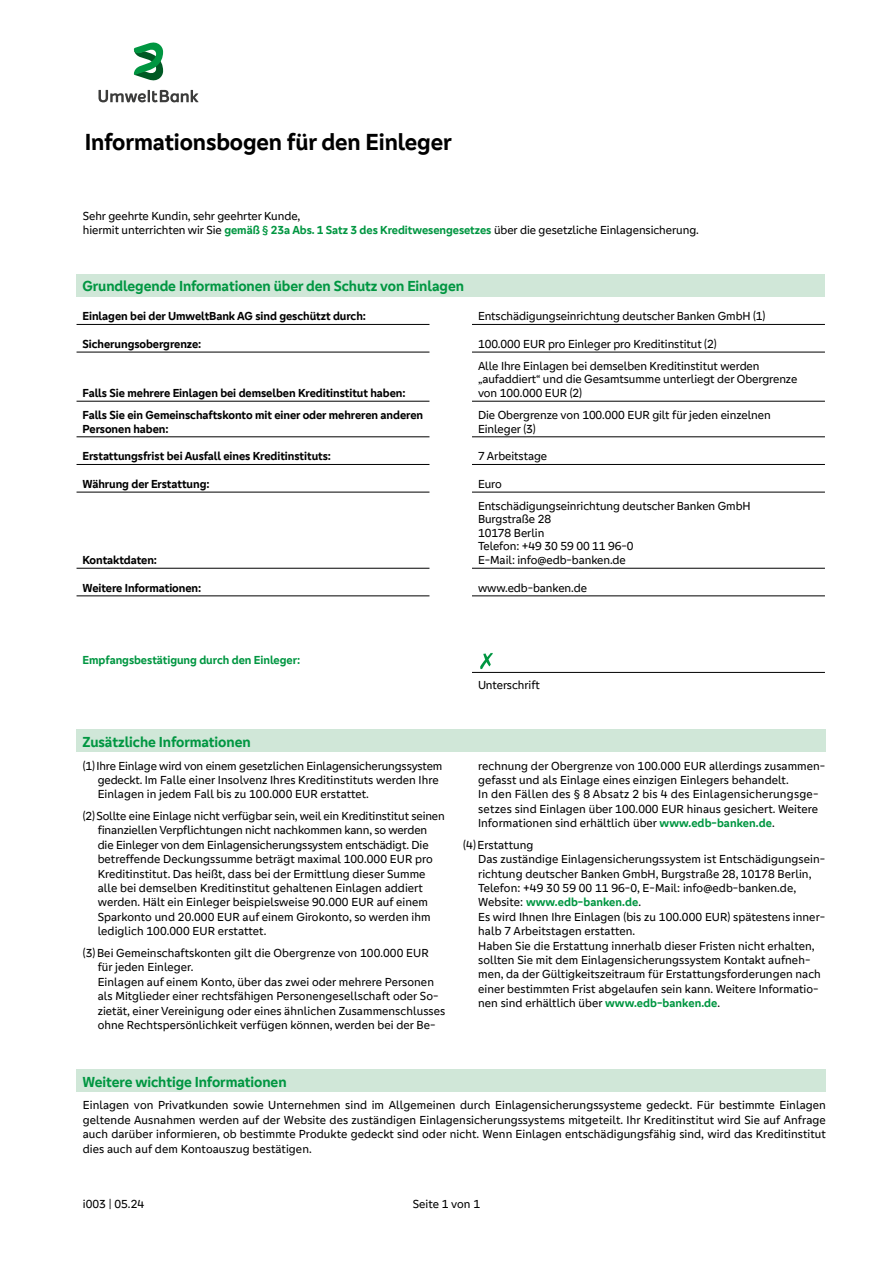
<style>
.page{position:relative;width:893px;height:1263px;background:#fff}
.page>*{position:absolute;margin:0;border:0;box-sizing:border-box;transform-origin:0 0}
.t1{font:700 24px "Genos GFG";letter-spacing:-.005em;color:#000}
.t2{font:700 15px "Genos GFG";letter-spacing:-.005em;color:#009641}
.t3{font:12px/14.4px "Genos GFG";letter-spacing:.005em;color:#000}
.t4{font:700 12px/13.5px "Genos GFG";letter-spacing:-.005em;color:#000}
.t5{font:700 12px "Genos GFG";letter-spacing:-.005em;color:#009641}
.s1{font-weight:700;color:#009641}
</style>
<div class="page">
<svg style="left:99px;top:90px;width:99px;height:12px"></svg>
<svg style="left:134px;top:43px;width:29px;height:38px"></svg>
<div style="left:77px;top:275px;width:748px;height:22px;background:#d0e7d8"></div>
<hr style="left:77px;top:324px;width:352px;height:1px;background:#000">
<hr style="left:472px;top:324px;width:353px;height:1px;background:#000">
<hr style="left:77px;top:352px;width:352px;height:1px;background:#000">
<hr style="left:472px;top:352px;width:353px;height:1px;background:#000">
<hr style="left:77px;top:401px;width:352px;height:1px;background:#000">
<hr style="left:472px;top:401px;width:353px;height:1px;background:#000">
<hr style="left:77px;top:436px;width:352px;height:1px;background:#000">
<hr style="left:472px;top:436px;width:353px;height:1px;background:#000">
<hr style="left:77px;top:464px;width:352px;height:1px;background:#000">
<hr style="left:472px;top:464px;width:353px;height:1px;background:#000">
<hr style="left:77px;top:492px;width:352px;height:1px;background:#000">
<hr style="left:472px;top:492px;width:353px;height:1px;background:#000">
<hr style="left:77px;top:568px;width:352px;height:1px;background:#000">
<hr style="left:472px;top:568px;width:353px;height:1px;background:#000">
<hr style="left:77px;top:595px;width:352px;height:1px;background:#000">
<hr style="left:472px;top:595px;width:353px;height:1px;background:#000">
<hr style="left:472px;top:672px;width:353px;height:1px;background:#000">
<div style="left:77px;top:730px;width:749px;height:22px;background:#d0e7d8"></div>
<div style="left:77px;top:1070px;width:749px;height:22px;background:#d0e7d8"></div>
<svg style="left:480px;top:653px;width:13px;height:16px"></svg>
<h1 class="t1" style="left:85px;top:128px;width:368px">Informationsbogen für den Einleger</h1>
<p class="t3" style="left:83px;top:209px;width:617px">Sehr geehrte Kundin, sehr geehrter Kunde,<br>hiermit unterrichten wir Sie <span class="s1">gemäß § 23a Abs. 1 Satz 3 des Kreditwesengesetzes</span> über die gesetzliche Einlagensicherung.</p>
<p class="t2" style="left:83px;top:277px;width:383px">Grundlegende Informationen über den Schutz von Einlagen</p>
<p class="t4" style="left:83px;top:309px;width:285px">Einlagen bei der UmweltBank AG sind geschützt durch:</p>
<p class="t3" style="left:478px;top:309px;width:289px">Entschädigungseinrichtung deutscher Banken GmbH (1)</p>
<p class="t4" style="left:83px;top:337px;width:120px">Sicherungsobergrenze:</p>
<p class="t3" style="left:478px;top:337px;width:240px">100.000 EUR pro Einleger pro Kreditinstitut (2)</p>
<p class="t4" style="left:83px;top:386px;width:325px">Falls Sie mehrere Einlagen bei demselben Kreditinstitut haben:</p>
<p class="t3" style="left:478px;top:359px;width:321px;line-height:13.5px">Alle Ihre Einlagen bei demselben Kreditinstitut werden „aufaddiert“ und die Gesamtsumme unterliegt der Obergrenze von 100.000 EUR (2)</p>
<p class="t4" style="left:83px;top:408px;width:342px">Falls Sie ein Gemeinschaftskonto mit einer oder mehreren anderen<br>Personen haben:</p>
<p class="t3" style="left:478px;top:408px;width:294px;line-height:13.5px">Die Obergrenze von 100.000 EUR gilt für jeden einzelnen<br>Einleger (3)</p>
<p class="t4" style="left:83px;top:449px;width:250px">Erstattungsfrist bei Ausfall eines Kreditinstituts:</p>
<p class="t3" style="left:478px;top:449px;width:71px">7 Arbeitstage</p>
<p class="t4" style="left:83px;top:477px;width:129px">Währung der Erstattung:</p>
<p class="t3" style="left:478px;top:477px;width:25px">Euro</p>
<p class="t4" style="left:83px;top:553px;width:76px">Kontaktdaten:</p>
<p class="t3" style="left:478px;top:499px;width:274px;line-height:13.5px">Entschädigungseinrichtung deutscher Banken GmbH<br>Burgstraße 28<br>10178 Berlin<br>Telefon: +49 30 59 00 11 96-0<br>E-Mail: info@edb-banken.de</p>
<p class="t4" style="left:83px;top:581px;width:120px">Weitere Informationen:</p>
<p class="t3" style="left:478px;top:580px;width:110px">www.edb-banken.de</p>
<p class="t5" style="left:83px;top:653px;width:219px">Empfangsbestätigung durch den Einleger:</p>
<p class="t2" style="left:83px;top:733px;width:170px">Zusätzliche Informationen</p>
<p class="t3" style="left:98px;top:758px;width:346px;text-indent:-15px">(1)Ihre Einlage wird von einem gesetzlichen Einlagensicherungssystem gedeckt. Im Falle einer Insolvenz Ihres Kreditinstituts werden Ihre<br>Einlagen in jedem Fall bis zu 100.000 EUR erstattet.</p>
<p class="t3" style="left:98px;top:809px;width:349px;text-indent:-15px">(2)Sollte eine Einlage nicht verfügbar sein, weil ein Kreditinstitut seinen finanziellen Verpflichtungen nicht nachkommen kann, so werden die Einleger von dem Einlagensicherungssystem entschädigt. Die betreffende Deckungssumme beträgt maximal 100.000 EUR pro Kreditinstitut. Das heißt, dass bei der Ermittlung dieser Summe alle bei demselben Kreditinstitut gehaltenen Einlagen addiert werden. Hält ein Einleger beispielsweise 90.000 EUR auf einem Sparkonto und 20.000 EUR auf einem Girokonto, so werden ihm lediglich 100.000 EUR erstattet.</p>
<p class="t3" style="left:98px;top:946px;width:349px;text-indent:-15px">(3)Bei Gemeinschaftskonten gilt die Obergrenze von 100.000 EUR für jeden Einleger.<br>Einlagen auf einem Konto, über das zwei oder mehrere Personen als Mitglieder einer rechtsfähigen Personengesellschaft oder So&shy;zietät, einer Vereinigung oder eines ähnlichen Zusammenschlusses ohne Rechtspersönlichkeit verfügen können, werden bei der Be-</p>
<p class="t3" style="left:478px;top:678px;width:63px">Unterschrift</p>
<p class="t3" style="left:478px;top:758px;width:349px">rechnung der Obergrenze von 100.000 EUR allerdings zusammen&shy;gefasst und als Einlage eines einzigen Einlegers behandelt.<br>In den Fällen des § 8 Absatz 2 bis 4 des Einlagensicherungsge&shy;setzes sind Einlagen über 100.000 EUR hinaus gesichert. Weitere Informationen sind erhältlich über <span class="s1">www.edb-banken.de</span>.</p>
<p class="t3" style="left:478px;top:838px;width:349px;text-indent:-15px">(4)Erstattung<br>Das zuständige Einlagensicherungssystem ist Entschädigungsein&shy;richtung deutscher Banken GmbH, Burgstraße 28, 10178 Berlin, Telefon: +49 30 59 00 11 96-0, E-Mail: info@edb-banken.de, Website: <span class="s1">www.edb-banken.de</span>.<br>Es wird Ihnen Ihre Einlagen (bis zu 100.000 EUR) spätestens inner&shy;halb 7 Arbeitstagen erstatten.<br>Haben Sie die Erstattung innerhalb dieser Fristen nicht erhalten, sollten Sie mit dem Einlagensicherungssystem Kontakt aufneh&shy;men, da der Gültigkeitszeitraum für Erstattungsforderungen nach einer bestimmten Frist abgelaufen sein kann. Weitere Informatio&shy;nen sind erhältlich über <span class="s1">www.edb-banken.de</span>.</p>
<p class="t2" style="left:83px;top:1073px;width:206px">Weitere wichtige Informationen</p>
<p class="t3" style="left:83px;top:1098px;width:744px;text-align:justify">Einlagen von Privatkunden sowie Unternehmen sind im Allgemeinen durch Einlagensicherungssysteme gedeckt. Für bestimmte Einlagen geltende Ausnahmen werden auf der Website des zuständigen Einlagensicherungssystems mitgeteilt. Ihr Kreditinstitut wird Sie auf Anfrage auch darüber informieren, ob bestimmte Produkte gedeckt sind oder nicht. Wenn Einlagen entschädigungsfähig sind, wird das Kreditinstitut dies auch auf dem Kontoauszug bestätigen.</p>
<p class="t3" style="left:83px;top:1196px;width:63px">i003 | 05.24</p>
<p class="t3" style="left:413px;top:1196px;width:69px">Seite 1 von 1</p>
</div>
